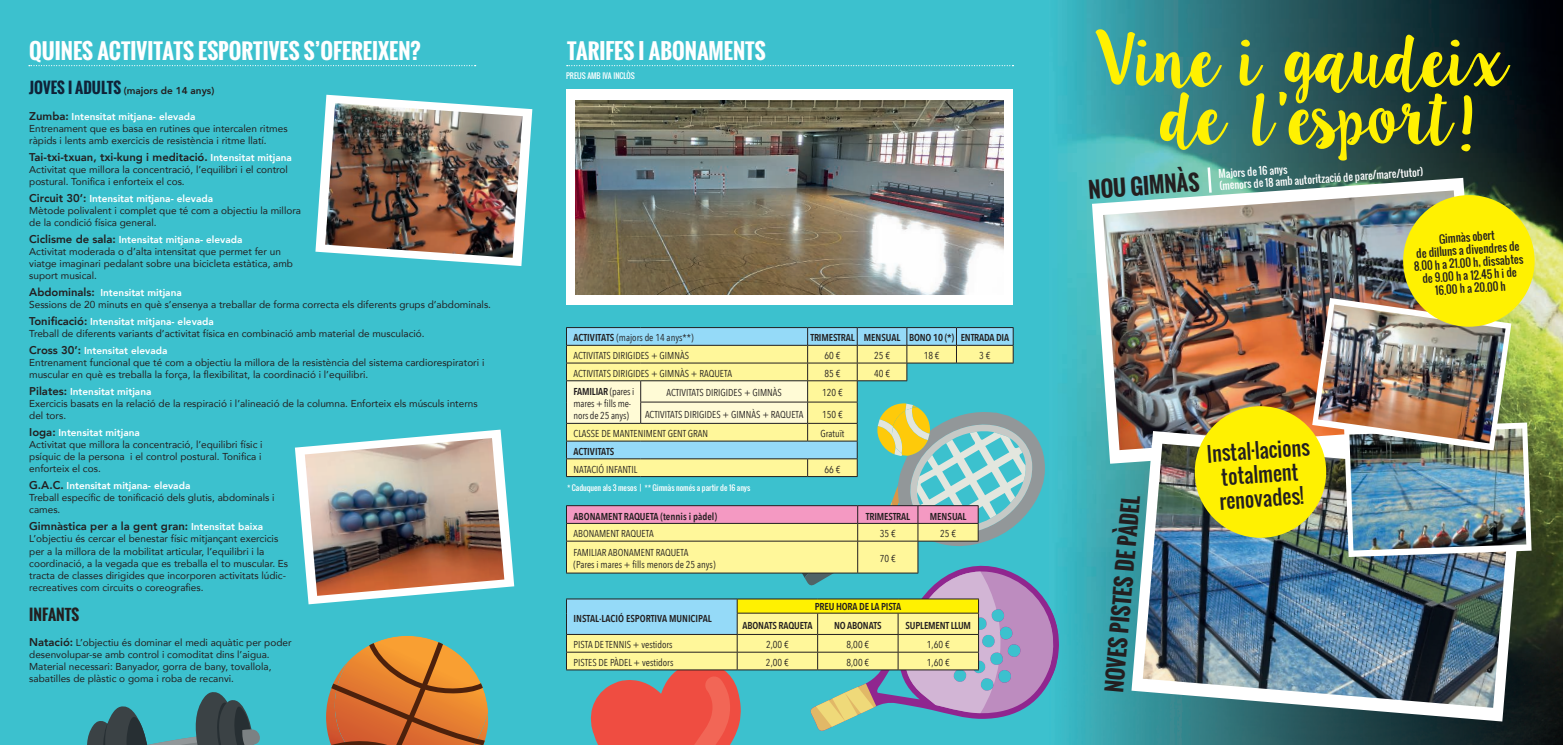
<style>
.page{position:relative;width:1563px;height:745px;background:#fff}
.page>*{position:absolute;margin:0;border:0;box-sizing:border-box;transform-origin:0 0}
.t1{font:700 21.25px "Oswald";color:#fff}
.t2{font:700 21.25px "Oswald";color:#231f20}
.t3{font:20px/24px "Oswald";color:#231f20;text-align:center}
.t4{font:700 15px "Oswald";color:#231f20}
.t5{font:800 11.25px "Avenir";color:#231f20}
.t6{font:10.62px/12.8px "Oswald";color:#231f20;text-align:center}
.t7{font:10px/12px "Avenir";color:#231f20}
.t8{font:10px/12px "Avenir Next Condensed";color:#231f20}
.t9{font:600 10px "Avenir Next Condensed";letter-spacing:-.015em;color:#231f20}
.t10{font:10px/12px "Oswald";color:#fff}
.t11{font:800 10px "Avenir";color:#231f20}
.t12{font:7.5px "Oswald";color:#fff}
.s1{font-family:"Oswald";font-weight:700;font-size:15px;color:#102338}
.s2{font-weight:800;font-size:11.25px}
.s3{font-weight:800;color:#fff}
.s4{font-size:10px;color:#fff}
.s5{font-weight:600}
</style>
<div class="page">
<div style="left:0;top:0;width:1563px;height:744px;background:#3cc1ce"></div>
<img style="left:326px;top:689px;width:5px;height:55px">
<svg style="left:331px;top:636px;width:157px;height:108px;background:#bb7f43"></svg>
<svg style="left:87px;top:692px;width:173px;height:52px"></svg>
<img style="left:1058px;top:0;width:505px;height:744px">
<svg style="left:29px;top:65px;width:447px;height:1px"></svg>
<svg style="left:567px;top:65px;width:446px;height:1px"></svg>
<svg style="left:315px;top:95px;width:217px;height:171px"></svg>
<img style="left:325px;top:103px;width:197px;height:154px">
<svg style="left:1092px;top:178px;width:389px;height:285px;background:#7ebab6"></svg>
<img style="left:1103px;top:190px;width:367px;height:260px">
<svg style="left:1131px;top:431px;width:393px;height:290px;background:#62898a"></svg>
<img style="left:1143px;top:443px;width:369px;height:264px">
<svg style="left:295px;top:429px;width:219px;height:175px"></svg>
<img style="left:305px;top:438px;width:199px;height:157px">
<svg style="left:566px;top:327px;width:494px;height:417px"></svg>
<hr style="left:566px;top:540px;width:291px;height:1px;background:#231f20">
<hr style="left:566px;top:541px;width:1px;height:31px;background:#231f20">
<hr style="left:857px;top:540px;width:61px;height:1px;background:#231f20">
<hr style="left:857px;top:541px;width:1px;height:31px;background:#231f20">
<hr style="left:918px;top:540px;width:60px;height:1px;background:#231f20">
<hr style="left:917px;top:541px;width:1px;height:31px;background:#231f20">
<hr style="left:566px;top:572px;width:291px;height:1px;background:#231f20">
<hr style="left:857px;top:572px;width:61px;height:1px;background:#231f20">
<img style="left:1312px;top:298px;width:219px;height:258px">
<img style="left:1318px;top:304px;width:187px;height:139px">
<svg style="left:1206px;top:165px;width:7px;height:30px"></svg>
<div style="left:1403px;top:195px;width:131px;height:131px;background:#fff101;border-radius:50%"></div>
<div style="left:1194px;top:406px;width:132px;height:131px;background:#fff101;border-radius:50%"></div>
<svg style="left:1095px;top:29px;width:133px;height:121px;background:#62a578"></svg>
<svg style="left:1239px;top:35px;width:271px;height:125px;background:#536a34"></svg>
<div style="left:566px;top:90px;width:446px;height:215px;background:#fff"></div>
<img style="left:575px;top:100px;width:428px;height:194px">
<h1 class="t1" style="left:29px;top:41px;width:393px">QUINES ACTIVITATS ESPORTIVES S’OFEREIXEN?</h1>
<h1 class="t1" style="left:567px;top:41px;width:200px">TARIFES I ABONAMENTS</h1>
<p class="t11" style="left:29px;top:86px;width:187px"><span class="s1">JOVES I ADULTS</span> (majors de 14 anys)</p>
<p class="t7" style="left:29px;top:111px;width:260px"><span class="s2">Zumba:</span> <span class="s3">Intensitat mitjana- elevada<br></span>Entrenament que es basa en rutines que intercalen ritmes ràpids i lents amb exercicis de resistència i ritme llatí.</p>
<p class="t5" style="left:29px;top:152px;width:264px">Tai-txi-txuan, txi-kung i meditació. <span class="s4">Intensitat mitjana</span></p>
<p class="t7" style="left:29px;top:164px;width:260px">Activitat que millora la concentració, l’equilibri i el control postural. Tonifica i enforteix el cos.</p>
<p class="t7" style="left:29px;top:193px;width:273px"><span class="s2">Circuit 30’:</span> <span class="s3">Intensitat mitjana- elevada<br></span>Mètode polivalent i complet que té com a objectiu la millora de la condició física general.</p>
<p class="t7" style="left:29px;top:233px;width:265px"><span class="s2">Ciclisme de sala:</span> <span class="s3">Intensitat mitjana- elevada<br></span>Activitat moderada o d’alta intensitat que permet fer un viatge imaginari pedalant sobre una bicicleta estàtica, amb suport musical.</p>
<p class="t7" style="left:29px;top:286px;width:463px"><span class="s2">Abdominals:</span> <span class="s3">Intensitat mitjana<br></span>Sessions de 20 minuts en què s’ensenya a treballar de forma correcta els diferents grups d’abdominals.</p>
<p class="t7" style="left:29px;top:315px;width:397px"><span class="s2">Tonificació:</span> <span class="s3">Intensitat mitjana- elevada<br></span>Treball de diferents variants d’activitat física en combinació amb material de musculació.</p>
<p class="t7" style="left:29px;top:344px;width:457px"><span class="s2">Cross 30’:</span> <span class="s3">Intensitat elevada<br></span>Entrenament funcional que té com a objectiu la millora de la resistència del sistema cardiorespiratori i muscular en què es treballa la força, la flexibilitat, la coordinació i l’equilibri.</p>
<p class="t7" style="left:29px;top:385px;width:450px"><span class="s2">Pilates:</span> <span class="s3">Intensitat mitjana<br></span>Exercicis basats en la relació de la respiració i l’alineació de la columna. Enforteix els músculs interns del tors.</p>
<p class="t7" style="left:29px;top:426px;width:235px"><span class="s2">Ioga:</span> <span class="s3">Intensitat mitjana<br></span>Activitat que millora la concentració, l’equilibri físic i psíquic de la persona i el control postural. Tonifica i enforteix el cos.</p>
<p class="t7" style="left:29px;top:479px;width:247px"><span class="s2">G.A.C.</span> <span class="s3">Intensitat mitjana- elevada<br></span>Treball específic de tonificació dels glutis, abdominals i cames.</p>
<p class="t5" style="left:29px;top:521px;width:235px">Gimnàstica per a la gent gran: <span class="s4">Intensitat baixa</span></p>
<p class="t7" style="left:29px;top:532px;width:260px">L’objectiu és cercar el benestar físic mitjançant exercicis per a la millora de la mobilitat articular, l’equilibri i la coordinació, a la vegada que es treballa el to muscular. Es tracta de classes dirigides que incorporen activitats lúdic&shy;recreatives com circuits o coreografies.</p>
<h3 class="t4" style="left:29px;top:606px;width:51px">INFANTS</h3>
<p class="t7" style="left:29px;top:637px;width:264px"><span class="s2">Natació:</span> L’objectiu és dominar el medi aquàtic per poder desenvolupar-se amb control i comoditat dins l’aigua.<br>Material necessari: Banyador, gorra de bany, tovallola, sabatilles de plàstic o goma i roba de recanvi.</p>
<p class="t12" style="left:566px;top:72px;width:70px">PREUS AMB IVA INCLÒS</p>
<p class="t8" style="left:573px;top:332px;width:121px"><span class="s5">ACTIVITATS</span> (majors de 14 anys**)</p>
<p class="t9" style="left:810px;top:332px;width:200px">TRIMESTRAL MENSUAL BONO 10 (*) ENTRADA DIA</p>
<p class="t8" style="left:573px;top:349px;width:117px">ACTIVITATS DIRIGIDES + GIMNÀS</p>
<p class="t8" style="left:824px;top:349px;width:17px">60 €</p>
<p class="t8" style="left:874px;top:349px;width:17px">25 €</p>
<p class="t8" style="left:923px;top:349px;width:17px">18 €</p>
<p class="t8" style="left:979px;top:349px;width:13px">3 €</p>
<p class="t8" style="left:573px;top:367px;width:160px">ACTIVITATS DIRIGIDES + GIMNÀS + RAQUETA</p>
<p class="t8" style="left:824px;top:367px;width:17px">85 €</p>
<p class="t8" style="left:874px;top:367px;width:17px">40 €</p>
<p class="t8" style="left:573px;top:385px;width:62px"><span class="s5">FAMILIAR</span> (pares i mares + fills me&shy;nors de 25 anys)</p>
<p class="t8" style="left:666px;top:387px;width:117px">ACTIVITATS DIRIGIDES + GIMNÀS</p>
<p class="t8" style="left:822px;top:387px;width:22px">120 €</p>
<p class="t8" style="left:645px;top:408px;width:160px">ACTIVITATS DIRIGIDES + GIMNÀS + RAQUETA</p>
<p class="t8" style="left:822px;top:408px;width:22px">150 €</p>
<p class="t8" style="left:573px;top:427px;width:136px">CLASSE DE MANTENIMENT GENT GRAN</p>
<p class="t8" style="left:820px;top:427px;width:25px">Gratuït</p>
<p class="t9" style="left:573px;top:445px;width:42px">ACTIVITATS</p>
<p class="t8" style="left:573px;top:463px;width:65px">NATACIÓ INFANTIL</p>
<p class="t8" style="left:824px;top:463px;width:17px">66 €</p>
<p class="t12" style="left:567px;top:484px;width:185px">* Caduquen als 3 mesos | ** Gimnàs només a partir de 16 anys</p>
<p class="t9" style="left:573px;top:510px;width:145px">ABONAMENT RAQUETA (tennis i pàdel)</p>
<p class="t9" style="left:866px;top:510px;width:46px">TRIMESTRAL</p>
<p class="t9" style="left:930px;top:510px;width:38px">MENSUAL</p>
<p class="t8" style="left:573px;top:527px;width:82px">ABONAMENT RAQUETA</p>
<p class="t8" style="left:880px;top:527px;width:17px">35 €</p>
<p class="t8" style="left:940px;top:527px;width:17px">25 €</p>
<p class="t8" style="left:573px;top:546px;width:143px">FAMILIAR ABONAMENT RAQUETA<br>(Pares i mares + fills menors de 25 anys)</p>
<p class="t8" style="left:880px;top:552px;width:17px">70 €</p>
<p class="t9" style="left:573px;top:612px;width:140px">INSTAL·LACIÓ ESPORTIVA MUNICIPAL</p>
<p class="t9" style="left:815px;top:600px;width:88px">PREU HORA DE LA PISTA</p>
<p class="t9" style="left:742px;top:619px;width:71px">ABONATS RAQUETA</p>
<p class="t9" style="left:834px;top:619px;width:49px">NO ABONATS</p>
<p class="t9" style="left:905px;top:619px;width:67px">SUPLEMENT LLUM</p>
<p class="t8" style="left:573px;top:638px;width:101px">PISTA DE TENNIS + vestidors</p>
<p class="t8" style="left:766px;top:638px;width:24px">2,00 €</p>
<p class="t8" style="left:846px;top:638px;width:24px">8,00 €</p>
<p class="t8" style="left:927px;top:638px;width:24px">1,60 €</p>
<p class="t8" style="left:573px;top:656px;width:101px">PISTES DE PÀDEL + vestidors</p>
<p class="t8" style="left:766px;top:656px;width:24px">2,00 €</p>
<p class="t8" style="left:846px;top:656px;width:24px">8,00 €</p>
<p class="t8" style="left:927px;top:656px;width:24px">1,60 €</p>
<h1 class="t2" style="left:1088px;top:179px;width:112px;rotate:-4deg">NOU GIMNÀS</h1>
<p class="t10" style="left:1218px;top:168px;width:206px;rotate:-4deg">Majors de 16 anys<br>(menors de 18 amb autorització de pare/mare/tutor)</p>
<p class="t6" style="left:1412px;top:235px;width:111px;rotate:-4deg">Gimnàs obert<br>de dilluns a divendres de<br>8.00 h a 21.00 h, dissabtes de 9.00 h a 12.45 h i de<br>16.00 h a 20.00 h</p>
<h1 class="t2" style="left:1104px;top:691px;width:200px;rotate:-85deg">NOVES PISTES DE PÀDEL</h1>
<h2 class="t3" style="left:1206px;top:443px;width:105px;rotate:-4deg">Instal·lacions totalment renovades!</h2>
</div>
